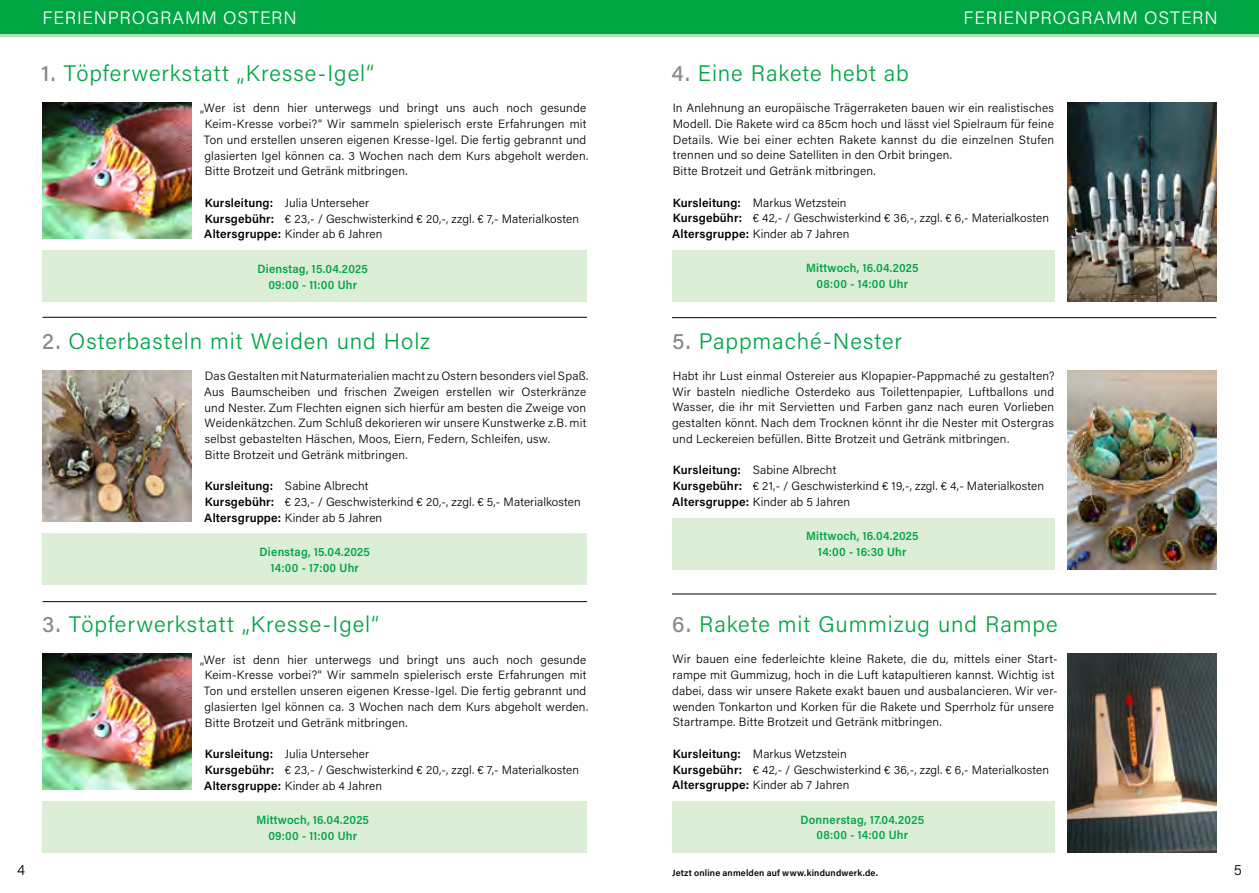
<style>
.page{position:relative;width:1259px;height:893px;background:#fff}
.page>*{position:absolute;margin:0;border:0;box-sizing:border-box;transform-origin:0 0}
.t1{font:300 22.5px "Acumin Pro";letter-spacing:.04em;color:#00a544}
.t2{font:300 18px "Acumin Pro";letter-spacing:.045em;color:#fff}
.t3{font:300 15px "Acumin Pro";color:#000}
.t4{font:300 12px/15.8px "Acumin Pro";letter-spacing:.02em;color:#000}
.t5{font:600 12px/15.8px "Acumin Pro Semi Cond";letter-spacing:.02em;color:#00a544;text-align:center}
.t6{font:600 9px "Acumin Pro";letter-spacing:.02em;color:#000}
.s1{font-weight:500;color:#878988}
.s2{font-weight:600}
</style>
<div class="page">
<div style="left:43px;top:250px;width:544px;height:51px;background:#dcedd8"></div>
<div style="left:43px;top:534px;width:544px;height:51px;background:#dcedd8"></div>
<div style="left:43px;top:802px;width:544px;height:51px;background:#dcedd8"></div>
<div style="left:672px;top:250px;width:382px;height:51px;background:#dcedd8"></div>
<div style="left:672px;top:518px;width:382px;height:51px;background:#dcedd8"></div>
<div style="left:672px;top:802px;width:382px;height:51px;background:#dcedd8"></div>
<div style="left:0;top:0;width:1259px;height:34px;background:#00a544"></div>
<hr style="left:0;top:34px;width:1259px;height:2px;background:#b7dbb2">
<img style="left:43px;top:103px;width:148px;height:135px">
<img style="left:43px;top:654px;width:148px;height:136px">
<img style="left:43px;top:370px;width:148px;height:152px">
<img style="left:1067px;top:103px;width:149px;height:198px">
<img style="left:1067px;top:370px;width:149px;height:199px">
<img style="left:1067px;top:654px;width:149px;height:199px">
<hr style="left:672px;top:317px;width:544px;height:1px;background:#000">
<hr style="left:672px;top:594px;width:544px;height:1px;background:#000">
<hr style="left:43px;top:317px;width:544px;height:1px;background:#000">
<hr style="left:43px;top:601px;width:544px;height:1px;background:#000">
<h2 class="t2" style="left:43px;top:5px;width:256px">FERIENPROGRAMM OSTERN</h2>
<h2 class="t2" style="left:963px;top:5px;width:256px">FERIENPROGRAMM OSTERN</h2>
<h1 class="t1" style="left:41px;top:57px;width:334px"><span class="s1">1.</span> Töpferwerkstatt „Kresse-Igel“</h1>
<h1 class="t1" style="left:671px;top:57px;width:239px"><span class="s1">4.</span> Eine Rakete hebt ab</h1>
<p class="t4" style="left:204px;top:100px;width:386px;text-indent:-4px">„Wer ist denn hier unterwegs und bringt uns auch noch gesunde Keim-Kresse vorbei?“ Wir sammeln spielerisch erste Erfahrungen mit Ton und erstellen unseren eigenen Kresse-Igel. Die fertig gebrannt und glasierten Igel können ca. 3 Wochen nach dem Kurs abgeholt werden.<br>Bitte Brotzeit und Getränk mitbringen.</p>
<p class="t4" style="left:204px;top:194px;width:376px"><span class="s2">Kursleitung:</span> Julia Unterseher<br><span class="s2">Kursgebühr:</span> € 23,- / Geschwisterkind € 20,-, zzgl. € 7,- Materialkosten<br><span class="s2">Altersgruppe:</span> Kinder ab 6 Jahren</p>
<p class="t4" style="left:672px;top:100px;width:383px">In Anlehnung an europäische Trägerraketen bauen wir ein realistisches Modell. Die Rakete wird ca 85cm hoch und lässt viel Spielraum für feine Details. Wie bei einer echten Rakete kannst du die einzelnen Stufen trennen und so deine Satelliten in den Orbit bringen.<br>Bitte Brotzeit und Getränk mitbringen.</p>
<p class="t4" style="left:672px;top:194px;width:378px"><span class="s2">Kursleitung:</span> Markus Wetzstein<br><span class="s2">Kursgebühr:</span> € 42,- / Geschwisterkind € 36,-, zzgl. € 6,- Materialkosten<br><span class="s2">Altersgruppe:</span> Kinder ab 7 Jahren</p>
<p class="t5" style="left:257px;top:260px;width:112px">Dienstag, 15.04.2025<br>09:00 - 11:00 Uhr</p>
<p class="t5" style="left:806px;top:260px;width:114px">Mittwoch, 16.04.2025<br>08:00 - 14:00 Uhr</p>
<h1 class="t1" style="left:42px;top:325px;width:389px"><span class="s1">2.</span> Osterbasteln mit Weiden und Holz</h1>
<h1 class="t1" style="left:672px;top:325px;width:231px"><span class="s1">5.</span> Pappmaché-Nester</h1>
<p class="t4" style="left:204px;top:367px;width:385px">Das Gestalten mit Naturmaterialien macht zu Ostern besonders viel Spaß.<br>Aus Baumscheiben und frischen Zweigen erstellen wir Osterkränze und Nester. Zum Flechten eignen sich hierfür am besten die Zweige von Weidenkätzchen. Zum Schluß dekorieren wir unsere Kunstwerke z.B. mit selbst gebastelten Häschen, Moos, Eiern, Federn, Schleifen, usw.<br>Bitte Brotzeit und Getränk mitbringen.</p>
<p class="t4" style="left:204px;top:478px;width:378px"><span class="s2">Kursleitung:</span> Sabine Albrecht<br><span class="s2">Kursgebühr:</span> € 23,- / Geschwisterkind € 20,-, zzgl. € 5,- Materialkosten<br><span class="s2">Altersgruppe:</span> Kinder ab 5 Jahren</p>
<p class="t4" style="left:672px;top:367px;width:384px;text-align:justify">Habt ihr Lust einmal Ostereier aus Klopapier-Pappmaché zu gestalten?<br>Wir basteln niedliche Osterdeko aus Toilettenpapier, Luftballons und Wasser, die ihr mit Servietten und Farben ganz nach euren Vorlieben gestalten könnt. Nach dem Trocknen könnt ihr die Nester mit Ostergras und Leckereien befüllen. Bitte Brotzeit und Getränk mitbringen.</p>
<p class="t4" style="left:672px;top:462px;width:373px"><span class="s2">Kursleitung:</span> Sabine Albrecht<br><span class="s2">Kursgebühr:</span> € 21,- / Geschwisterkind € 19,-, zzgl. € 4,- Materialkosten<br><span class="s2">Altersgruppe:</span> Kinder ab 5 Jahren</p>
<p class="t5" style="left:260px;top:544px;width:112px">Dienstag, 15.04.2025<br>14:00 - 17:00 Uhr</p>
<p class="t5" style="left:806px;top:528px;width:114px">Mittwoch, 16.04.2025<br>14:00 - 16:30 Uhr</p>
<h1 class="t1" style="left:42px;top:609px;width:339px"><span class="s1">3.</span> Töpferwerkstatt „Kresse-Igel“</h1>
<h1 class="t1" style="left:672px;top:609px;width:387px"><span class="s1">6.</span> Rakete mit Gummizug und Rampe</h1>
<p class="t4" style="left:204px;top:651px;width:386px;text-indent:-4px">„Wer ist denn hier unterwegs und bringt uns auch noch gesunde Keim-Kresse vorbei?“ Wir sammeln spielerisch erste Erfahrungen mit Ton und erstellen unseren eigenen Kresse-Igel. Die fertig gebrannt und glasierten Igel können ca. 3 Wochen nach dem Kurs abgeholt werden.<br>Bitte Brotzeit und Getränk mitbringen.</p>
<p class="t4" style="left:204px;top:745px;width:376px"><span class="s2">Kursleitung:</span> Julia Unterseher<br><span class="s2">Kursgebühr:</span> € 23,- / Geschwisterkind € 20,-, zzgl. € 7,- Materialkosten<br><span class="s2">Altersgruppe:</span> Kinder ab 4 Jahren</p>
<p class="t4" style="left:672px;top:651px;width:387px">Wir bauen eine federleichte kleine Rakete, die du, mittels einer Start&shy;rampe mit Gummizug, hoch in die Luft katapultieren kannst. Wichtig ist dabei, dass wir unsere Rakete exakt bauen und ausbalancieren. Wir ver&shy;wenden Tonkarton und Korken für die Rakete und Sperrholz für unsere Startrampe. Bitte Brotzeit und Getränk mitbringen.</p>
<p class="t4" style="left:672px;top:745px;width:378px"><span class="s2">Kursleitung:</span> Markus Wetzstein<br><span class="s2">Kursgebühr:</span> € 42,- / Geschwisterkind € 36,-, zzgl. € 6,- Materialkosten<br><span class="s2">Altersgruppe:</span> Kinder ab 7 Jahren</p>
<p class="t5" style="left:256px;top:812px;width:114px">Mittwoch, 16.04.2025<br>09:00 - 11:00 Uhr</p>
<p class="t5" style="left:800px;top:811px;width:125px">Donnerstag, 17.04.2025<br>08:00 - 14:00 Uhr</p>
<p class="t3" style="left:17px;top:859px;width:9px">4</p>
<p class="t6" style="left:672px;top:866px;width:207px">Jetzt online anmelden auf www.kindundwerk.de.</p>
<p class="t3" style="left:1234px;top:860px;width:10px">5</p>
</div>
